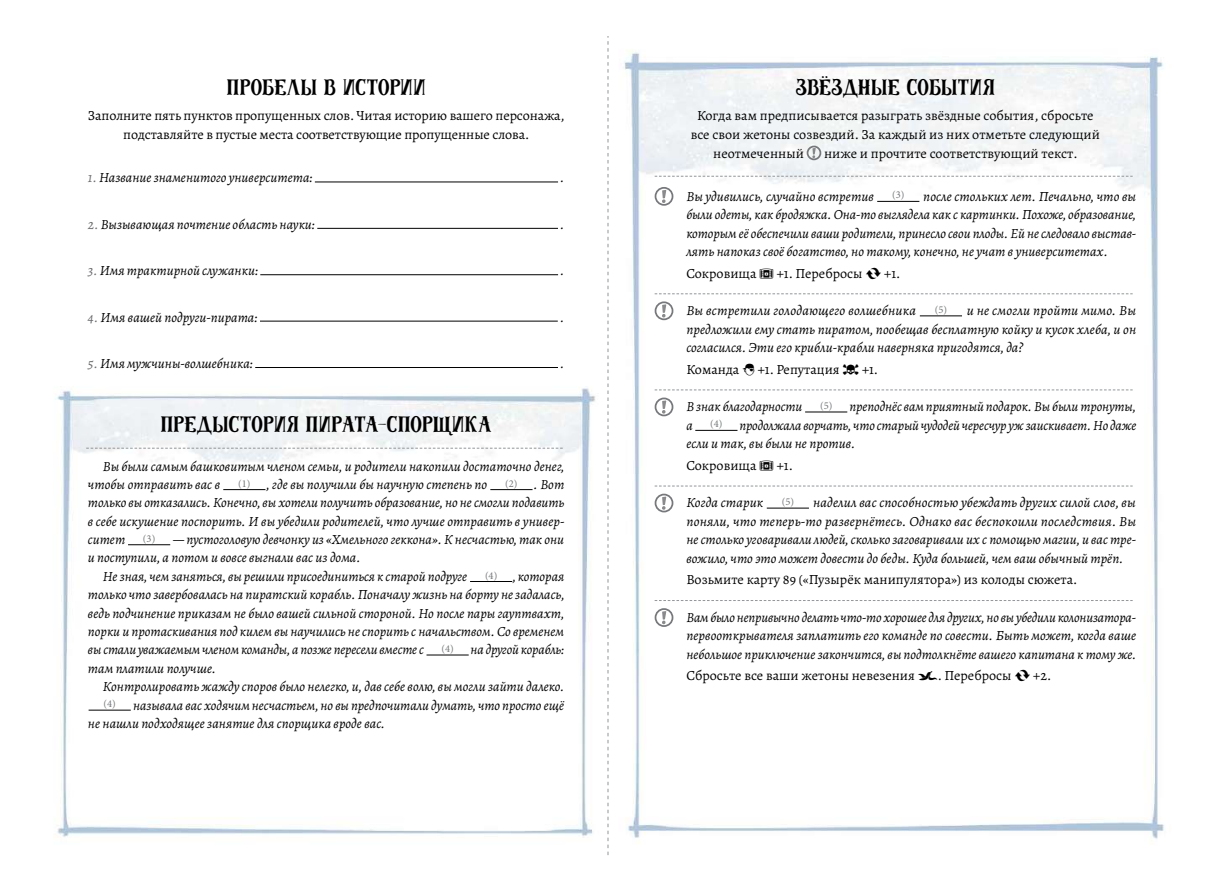
<style>
.page{position:relative;width:1216px;height:893px;background:#fff}
.page>*{position:absolute;margin:0;border:0;box-sizing:border-box;transform-origin:0 0}
.t1{font:17.5px "OH Old Ship Z";letter-spacing:.015em;color:#000}
.t2{font:italic 14px/18.4px "Alegreya";color:#000;text-align:justify}
.t3{font:14px/19.2px "Alegreya";color:#000;text-align:center}
.t4{font:italic 14px "Alegreya";color:#000;scale:.9 1}
.s1{color:#6d6e71}
.s2{font-family:"Forgotten Waters"}
</style>
<div class="page">
<img style="left:55px;top:37px;width:1109px;height:818px">
<svg style="left:607px;top:37px;width:1px;height:818px"></svg>
<svg style="left:86px;top:448px;width:477px;height:1px"></svg>
<div style="left:806px;top:146px;width:15px;height:14px;border:2px solid #77787b;border-radius:50%"></div>
<svg style="left:812px;top:148px;width:3px;height:10px"></svg>
<svg style="left:654px;top:176px;width:478px;height:1px"></svg>
<hr style="left:877px;top:201px;width:42px;height:1px;background:#000">
<svg style="left:654px;top:293px;width:478px;height:1px"></svg>
<hr style="left:919px;top:315px;width:43px;height:1px;background:#000">
<svg style="left:654px;top:389px;width:478px;height:1px"></svg>
<hr style="left:805px;top:412px;width:42px;height:1px;background:#000">
<hr style="left:695px;top:430px;width:42px;height:1px;background:#000">
<svg style="left:654px;top:486px;width:478px;height:1px"></svg>
<hr style="left:766px;top:508px;width:43px;height:1px;background:#000">
<svg style="left:654px;top:600px;width:478px;height:1px"></svg>
<div style="left:654px;top:187px;width:19px;height:19px;border:2px solid #77787b;border-radius:50%"></div>
<svg style="left:662px;top:190px;width:4px;height:13px"></svg>
<div style="left:654px;top:301px;width:19px;height:19px;border:2px solid #77787b;border-radius:50%"></div>
<svg style="left:662px;top:304px;width:4px;height:13px"></svg>
<div style="left:654px;top:398px;width:19px;height:18px;border:2px solid #77787b;border-radius:50%"></div>
<svg style="left:662px;top:400px;width:4px;height:14px"></svg>
<div style="left:654px;top:494px;width:19px;height:18px;border:2px solid #77787b;border-radius:50%"></div>
<svg style="left:662px;top:497px;width:4px;height:13px"></svg>
<div style="left:654px;top:608px;width:19px;height:19px;border:2px solid #77787b;border-radius:50%"></div>
<svg style="left:662px;top:611px;width:4px;height:13px"></svg>
<hr style="left:223px;top:489px;width:42px;height:1px;background:#000">
<hr style="left:490px;top:489px;width:42px;height:1px;background:#000">
<hr style="left:128px;top:544px;width:42px;height:1px;background:#000">
<hr style="left:470px;top:581px;width:42px;height:1px;background:#000">
<hr style="left:426px;top:655px;width:42px;height:1px;background:#000">
<hr style="left:89px;top:710px;width:42px;height:1px;background:#000">
<hr style="left:315px;top:182px;width:243px;height:1px;background:#000">
<hr style="left:317px;top:228px;width:241px;height:1px;background:#000">
<hr style="left:260px;top:274px;width:298px;height:1px;background:#000">
<hr style="left:260px;top:321px;width:298px;height:1px;background:#000">
<hr style="left:255px;top:367px;width:303px;height:1px;background:#000">
<p class="t1" style="left:227px;top:75px;width:200px">ПРОБЕЛЫ В ИСТОРИИ</p>
<p class="t3" style="left:88px;top:105px;width:478px">Заполните пять пунктов пропущенных слов. Читая историю вашего персонажа, подставляйте в пустые места соответствующие пропущенные слова.</p>
<p class="t2" style="left:88px;top:168px;width:226px"><span class="s1">1.</span> Название знаменитого университета:</p>
<p class="t2" style="left:560px;top:168px;width:6px">.</p>
<p class="t2" style="left:88px;top:215px;width:229px"><span class="s1">2.</span> Вызывающая почтение область науки:</p>
<p class="t2" style="left:560px;top:215px;width:6px">.</p>
<p class="t2" style="left:88px;top:261px;width:172px"><span class="s1">3.</span> Имя трактирной служанки:</p>
<p class="t2" style="left:560px;top:261px;width:6px">.</p>
<p class="t2" style="left:88px;top:307px;width:171px"><span class="s1">4.</span> Имя вашей подруги-пирата:</p>
<p class="t2" style="left:560px;top:307px;width:6px">.</p>
<p class="t2" style="left:88px;top:354px;width:167px"><span class="s1">5.</span> Имя мужчины-волшебника:</p>
<p class="t2" style="left:560px;top:354px;width:6px">.</p>
<p class="t1" style="left:161px;top:412px;width:332px">ПРЕДЫСТОРИЯ ПИРАТА-СПОРЩИКА</p>
<p class="t2" style="left:88px;top:456px;width:478px;text-indent:15px">Вы были самым башковитым членом семьи, и родители накопили достаточно денег, чтобы отправить вас в</p>
<p class="t2" style="left:238px;top:475px;width:250px"><sup>(1)</sup> , где вы получили бы научную степень по</p>
<p class="t2" style="left:88px;top:475px;width:478px;text-indent:417px"><sup>(2)</sup> . Вот только вы отказались. Конечно, вы хотели получить образование, но не смогли подавить в себе искушение поспорить. И вы убедили родителей, что лучше отправить в универ&shy;ситет</p>
<p class="t4" style="left:143px;top:530px;width:469px"><sup>(3)</sup> — пустоголовую девчонку из «Хмельного геккона». К несчастью, так они</p>
<p class="t2" style="left:88px;top:548px;width:274px">и поступили, а потом и вовсе выгнали вас из дома.</p>
<p class="t2" style="left:103px;top:567px;width:366px">Не зная, чем заняться, вы решили присоединиться к старой подруге</p>
<p class="t2" style="left:88px;top:567px;width:478px;text-indent:397px"><sup>(4)</sup> , которая только что завербовалась на пиратский корабль. Поначалу жизнь на борту не задалась, ведь подчинение приказам не было вашей сильной стороной. Но после пары гауптвахт, порки и протаскивания под килем вы научились не спорить с начальством. Со временем вы стали уважаемым членом команды, а позже пересели вместе с <sup>(4)</sup> на другой корабль: там платили получше.</p>
<p class="t2" style="left:103px;top:677px;width:463px">Контролировать жажду споров было нелегко, и, дав себе волю, вы могли зайти далеко.</p>
<p class="t2" style="left:103px;top:695px;width:462px"><sup>(4)</sup> называла вас ходячим несчастьем, но вы предпочитали думать, что просто ещё</p>
<p class="t2" style="left:88px;top:714px;width:298px">не нашли подходящее занятие для спорщика вроде вас.</p>
<p class="t1" style="left:795px;top:75px;width:200px">ЗВЁЗДНЫЕ СОБЫТИЯ</p>
<p class="t3" style="left:697px;top:105px;width:398px">Когда вам предписывается разыграть звёздные события, сбросьте</p>
<p class="t3" style="left:690px;top:125px;width:410px">все свои жетоны созвездий. За каждый из них отметьте следующий</p>
<p class="t3" style="left:713px;top:144px;width:92px">неотмеченный</p>
<p class="t3" style="left:824px;top:144px;width:255px">ниже и прочтите соответствующий текст.</p>
<p class="t2" style="left:686px;top:187px;width:189px">Вы удивились, случайно встретив</p>
<p class="t2" style="left:686px;top:187px;width:451px;text-indent:206px"><sup>(3)</sup> после стольких лет. Печально, что вы были одеты, как бродяжка. Она-то выглядела как с картинки. Похоже, образование, которым её обеспечили ваши родители, принесло свои плоды. Ей не следовало выстав&shy;лять напоказ своё богатство, но такому, конечно, не учат в университетах.</p>
<p class="t3" style="left:686px;top:263px;width:215px">Сокровища <span class="s2">G</span> +1. Перебросы <span class="s2">J</span> +1.</p>
<p class="t2" style="left:686px;top:301px;width:231px">Вы встретили голодающего волшебника</p>
<p class="t2" style="left:686px;top:301px;width:451px;text-indent:248px"><sup>(5)</sup> и не смогли пройти мимо. Вы предложили ему стать пиратом, пообещав бесплатную койку и кусок хлеба, и он согласился. Эти его крибли-крабли наверняка пригодятся, да?</p>
<p class="t3" style="left:686px;top:359px;width:193px">Команда <span class="s2">I</span> +1. Репутация <span class="s2">C</span> +1.</p>
<p class="t2" style="left:686px;top:397px;width:117px">В знак благодарности</p>
<p class="t2" style="left:686px;top:397px;width:451px;text-indent:134px"><sup>(5)</sup> преподнёс вам приятный подарок. Вы были тронуты, а <sup>(4)</sup> продолжала ворчать, что старый чудодей чересчур уж заискивает. Но даже если и так, вы были не против.</p>
<p class="t3" style="left:686px;top:455px;width:108px">Сокровища <span class="s2">G</span> +1.</p>
<p class="t2" style="left:686px;top:493px;width:78px">Когда старик</p>
<p class="t2" style="left:686px;top:493px;width:451px;text-indent:95px"><sup>(5)</sup> наделил вас способностью убеждать других силой слов, вы поняли, что теперь-то развернётесь. Однако вас беспокоили последствия. Вы не столько уговаривали людей, сколько заговаривали их с помощью магии, и вас тре&shy;вожило, что это может довести до беды. Куда большей, чем ваш обычный трёп.</p>
<p class="t3" style="left:686px;top:570px;width:392px">Возьмите карту 89 («Пузырёк манипулятора») из колоды сюжета.</p>
<p class="t2" style="left:686px;top:608px;width:451px">Вам было непривычно делать что-то хорошее для других, но вы убедили колонизатора&shy;первооткрывателя заплатить его команде по совести. Быть может, когда ваше небольшое приключение закончится, вы подтолкнёте вашего капитана к тому же.</p>
<p class="t3" style="left:686px;top:666px;width:366px">Сбросьте все ваши жетоны невезения <span class="s2">N</span>. Перебросы <span class="s2">J</span> +2.</p>
</div>
